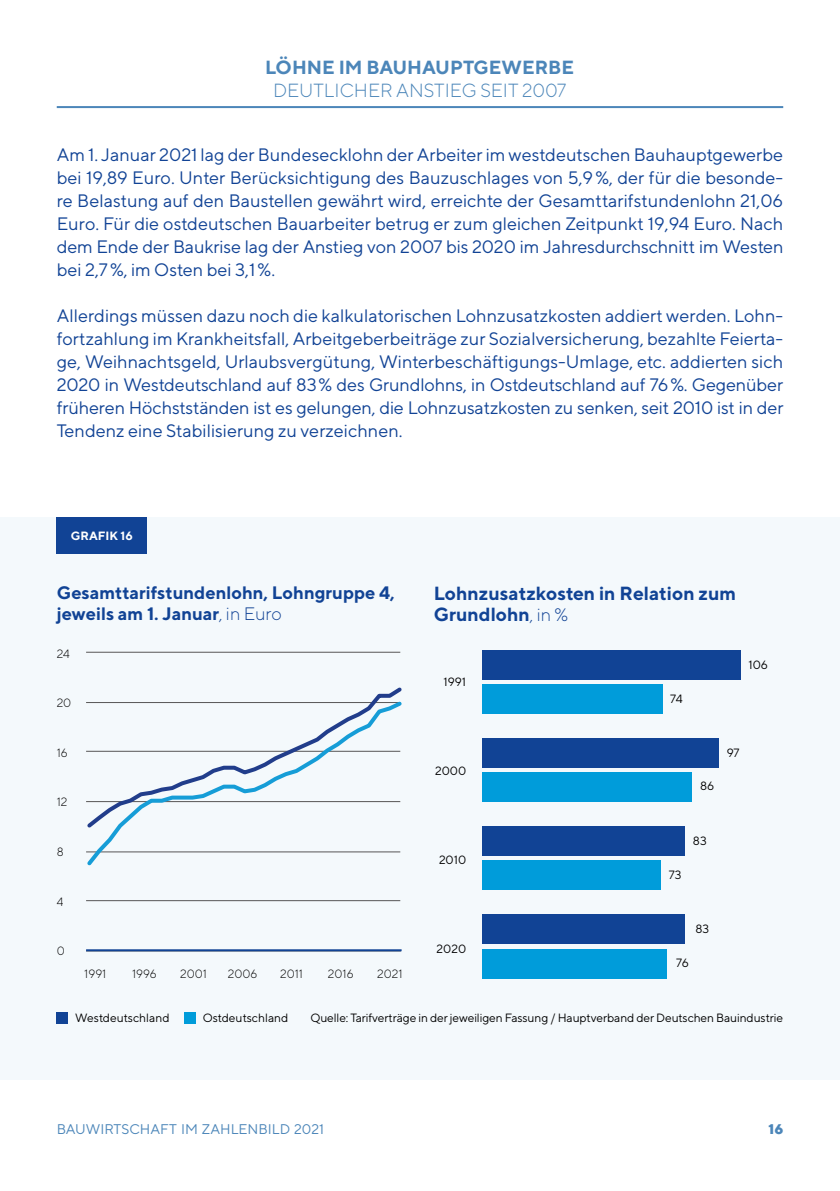
<style>
.page{position:relative;width:840px;height:1191px;background:#fff}
.page>*{position:absolute;margin:0;border:0;box-sizing:border-box;transform-origin:0 0}
.t1{font:700 19px/21px "TT Norms";color:#114395}
.t2{font:300 19px "TT Norms";color:#4c86b9}
.t3{font:700 19px "TT Norms";color:#4c86b9}
.t4{font:18px/23px "TT Norms";letter-spacing:-.01em;color:#114395;text-align:justify}
.t5{font:700 18px/21px "TT Norms";color:#114395}
.t6{font:14px "TT Norms";color:#4c86b9}
.t7{font:800 14px "TT Norms";color:#4c86b9}
.t8{font:12px "TT Norms";letter-spacing:-.01em;color:#000}
.t9{font:300 12px "TT Norms";color:#000}
.t10{font:700 12px "TT Norms";color:#fff}
.s1{font-weight:300}
.s2{font-weight:300;font-size:18px}
</style>
<div class="page">
<div style="left:0;top:517px;width:839px;height:562px;background:#f4f9fc"></div>
<hr style="left:57px;top:106px;width:725px;height:2px;background:#4c86b9">
<div style="left:57px;top:517px;width:90px;height:37px;background:#114395"></div>
<div style="left:482px;top:650px;width:257px;height:30px;background:#114395"></div>
<div style="left:482px;top:684px;width:180px;height:30px;background:#009cda"></div>
<div style="left:482px;top:738px;width:235px;height:30px;background:#114395"></div>
<div style="left:482px;top:826px;width:202px;height:29px;background:#114395"></div>
<div style="left:482px;top:914px;width:202px;height:30px;background:#114395"></div>
<div style="left:482px;top:772px;width:209px;height:29px;background:#009cda"></div>
<div style="left:482px;top:860px;width:177px;height:30px;background:#009cda"></div>
<div style="left:482px;top:948px;width:184px;height:30px;background:#009cda"></div>
<hr style="left:86px;top:652px;width:314px;height:1px;background:#575656">
<hr style="left:86px;top:900px;width:314px;height:1px;background:#575656">
<svg style="left:86px;top:698px;width:316px;height:168px"></svg>
<hr style="left:86px;top:949px;width:315px;height:2px;background:#114395">
<div style="left:57px;top:1012px;width:11px;height:12px;background:#114395"></div>
<div style="left:184px;top:1012px;width:11px;height:12px;background:#009cda"></div>
<p class="t3" style="left:265px;top:55px;width:310px">LÖHNE IM BAUHAUPTGEWERBE</p>
<p class="t2" style="left:273px;top:78px;width:294px">DEUTLICHER ANSTIEG SEIT 2007</p>
<p class="t4" style="left:57px;top:142px;width:727px">Am 1. Januar 2021 lag der Bundesecklohn der Arbeiter im westdeutschen Bauhauptgewerbe bei 19,89 Euro. Unter Berücksichtigung des Bauzuschlages von 5,9%, der für die besonde&shy;re Belastung auf den Baustellen gewährt wird, erreichte der Gesamttarifstundenlohn 21,06<br>Euro. Für die ostdeutschen Bauarbeiter betrug er zum gleichen Zeitpunkt 19,94 Euro. Nach dem Ende der Baukrise lag der Anstieg von 2007 bis 2020 im Jahresdurchschnitt im Westen bei 2,7%, im Osten bei 3,1%.</p>
<p class="t4" style="left:57px;top:304px;width:728px">Allerdings müssen dazu noch die kalkulatorischen Lohnzusatzkosten addiert werden. Lohn&shy;fortzahlung im Krankheitsfall, Arbeitgeberbeiträge zur Sozialversicherung, bezahlte Feierta&shy;ge, Weihnachtsgeld, Urlaubsvergütung, Winterbeschäftigungs-Umlage, etc. addierten sich 2020 in Westdeutschland auf 83% des Grundlohns, in Ostdeutschland auf 76%. Gegenüber früheren Höchstständen ist es gelungen, die Lohnzusatzkosten zu senken, seit 2010 ist in der Tendenz eine Stabilisierung zu verzeichnen.</p>
<p class="t10" style="left:71px;top:528px;width:63px">GRAFIK 16</p>
<p class="t5" style="left:57px;top:582px;width:339px">Gesamttarifstundenlohn, Lohngruppe 4, jeweils am 1. Januar<span class="s1">, in Euro</span></p>
<p class="t1" style="left:433px;top:582px;width:304px">Lohnzusatzkosten in Relation zum<br>Grundlohn<span class="s2">, in %</span></p>
<p class="t9" style="left:57px;top:646px;width:15px">24</p>
<p class="t9" style="left:57px;top:695px;width:16px">20</p>
<p class="t9" style="left:57px;top:745px;width:13px">16</p>
<p class="t9" style="left:57px;top:795px;width:12px">12</p>
<p class="t9" style="left:57px;top:844px;width:8px">8</p>
<p class="t9" style="left:57px;top:894px;width:8px">4</p>
<p class="t9" style="left:57px;top:943px;width:10px">0</p>
<p class="t9" style="left:84px;top:966px;width:24px">1991</p>
<p class="t9" style="left:132px;top:966px;width:26px">1996</p>
<p class="t9" style="left:180px;top:966px;width:28px">2001</p>
<p class="t9" style="left:228px;top:966px;width:31px">2006</p>
<p class="t9" style="left:280px;top:966px;width:24px">2011</p>
<p class="t9" style="left:328px;top:966px;width:27px">2016</p>
<p class="t9" style="left:377px;top:966px;width:27px">2021</p>
<p class="t8" style="left:443px;top:674px;width:24px">1991</p>
<p class="t8" style="left:435px;top:763px;width:33px">2000</p>
<p class="t8" style="left:439px;top:852px;width:29px">2010</p>
<p class="t8" style="left:436px;top:941px;width:31px">2020</p>
<p class="t8" style="left:669px;top:691px;width:14px">74</p>
<p class="t8" style="left:748px;top:657px;width:21px">106</p>
<p class="t8" style="left:699px;top:779px;width:16px">86</p>
<p class="t8" style="left:726px;top:745px;width:14px">97</p>
<p class="t8" style="left:668px;top:867px;width:14px">73</p>
<p class="t8" style="left:692px;top:833px;width:15px">83</p>
<p class="t8" style="left:695px;top:921px;width:15px">83</p>
<p class="t8" style="left:676px;top:955px;width:14px">76</p>
<p class="t8" style="left:75px;top:1010px;width:96px">Westdeutschland</p>
<p class="t8" style="left:202px;top:1010px;width:87px">Ostdeutschland</p>
<p class="t8" style="left:310px;top:1010px;width:474px">Quelle: Tarifverträge in der jeweiligen Fassung / Hauptverband der Deutschen Bauindustrie</p>
<p class="t6" style="left:57px;top:1120px;width:269px">BAUWIRTSCHAFT IM ZAHLENBILD 2021</p>
<p class="t7" style="left:768px;top:1120px;width:16px">16</p>
</div>
